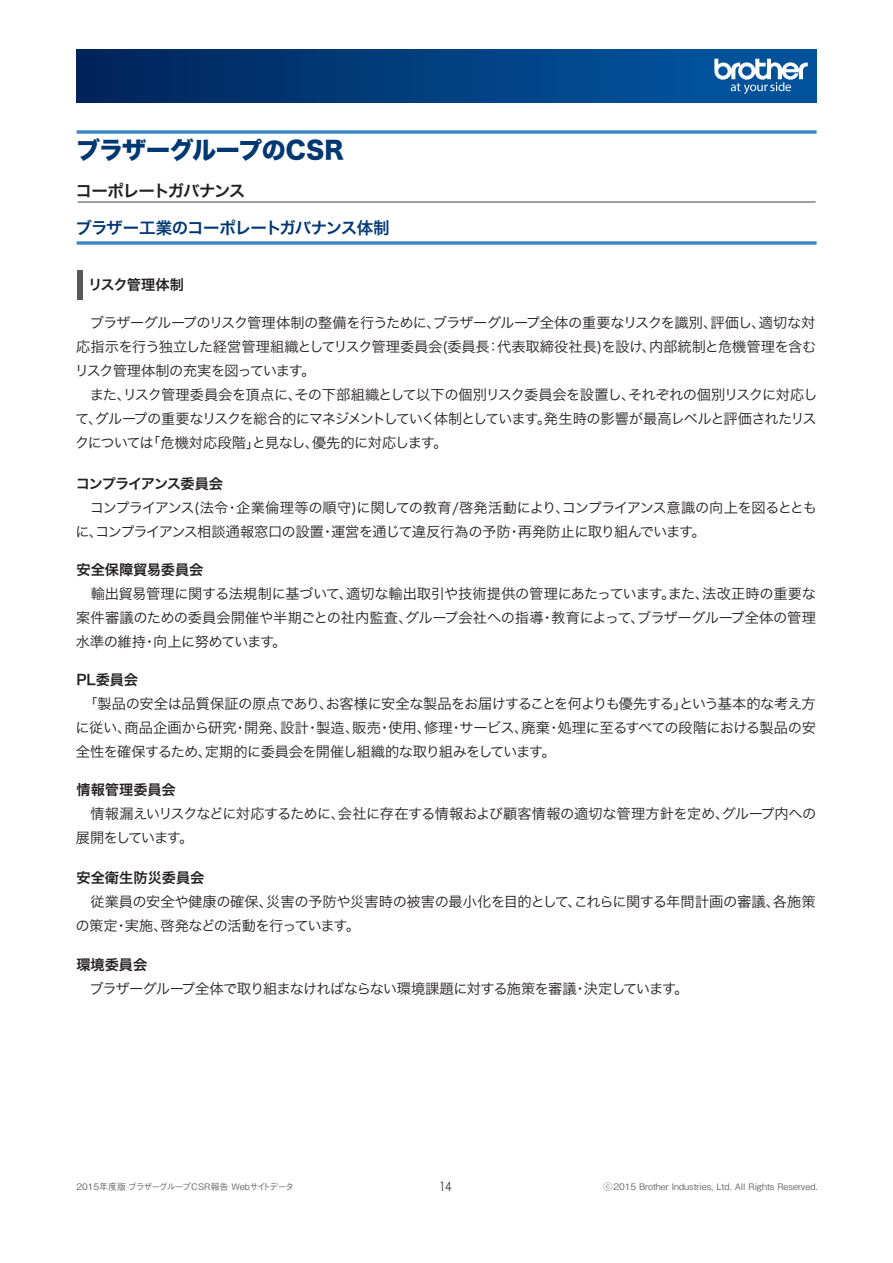
<style>
.page{position:relative;width:893px;height:1263px;background:#fff}
.page>*{position:absolute;margin:0;border:0;box-sizing:border-box;transform-origin:0 0}
.t1{font:24px "Hira Kaku Std W8";letter-spacing:-.015em;color:#013874}
.t2{font:16.5px "Hira Kaku Pro W6";letter-spacing:-.05em;color:#013874}
.t3{font:16.5px "Hira Kaku Pro W6";letter-spacing:-.07em;color:#231f20}
.t4{font:14.25px/24px "Hira Kaku Pro W3";letter-spacing:-.03em;color:#231f20}
.t5{font:14.25px/24px "Hira Kaku Pro W3";letter-spacing:-.055em;color:#231f20}
.t6{font:14.25px "Hira Kaku Pro W6";letter-spacing:-.03em;color:#231f20}
.t7{font:12px "Hira Kaku Pro W3";color:#231f20;scale:.75 1}
.t8{font:500 9px "Gothic BBB Pro";color:#6c6d70}
.t9{font:500 9px "Gothic BBB Pro";letter-spacing:-.03em;color:#6c6d70}
.s1{font-family:"Hira Kaku Pro W6"}
</style>
<div class="page">
<div style="left:76px;top:50px;width:741px;height:52px;background:linear-gradient(to right,#00265a,#0258a4)"></div>
<svg style="left:714px;top:59px;width:94px;height:35px"></svg>
<svg style="left:77px;top:130px;width:739px;height:4px;background:#5799cf"></svg>
<svg style="left:77px;top:241px;width:739px;height:4px;background:#5799d0"></svg>
<hr style="left:78px;top:201px;width:738px;height:2px;background:#808285">
<div style="left:78px;top:270px;width:5px;height:30px;background:#57585a"></div>
<p class="t1" style="left:76px;top:137px;width:270px">ブラザーグループのCSR</p>
<p class="t3" style="left:75px;top:175px;width:172px">コーポレートガバナンス</p>
<p class="t2" style="left:75px;top:212px;width:316px">ブラザー工業のコーポレートガバナンス体制</p>
<p class="t6" style="left:88px;top:271px;width:97px">リスク管理体制</p>
<p class="t4" style="left:75px;top:310px;width:744px">　ブラザーグループのリスク管理体制の整備を行うために、ブラザーグループ全体の重要なリスクを識別、評価し、適切な対応指示を行う独立した経営管理組織としてリスク管理委員会(委員長：代表取締役社長)を設け、内部統制と危機管理を含むリスク管理体制の充実を図っています。<br>　また、リスク管理委員会を頂点に、その下部組織として以下の個別リスク委員会を設置し、それぞれの個別リスクに対応して、グループの重要なリスクを総合的にマネジメントしていく体制としています。発生時の影響が最高レベルと評価されたリスクについては「危機対応段階」と見なし、優先的に対応します。</p>
<p class="t4" style="left:75px;top:470px;width:743px"><span class="s1">コンプライアンス委員会<br></span>　コンプライアンス(法令・企業倫理等の順守)に関しての教育/啓発活動により、コンプライアンス意識の向上を図るとともに、コンプライアンス相談通報窓口の設置・運営を通じて違反行為の予防・再発防止に取り組んでいます。</p>
<p class="t4" style="left:76px;top:556px;width:742px"><span class="s1">安全保障貿易委員会<br></span>　輸出貿易管理に関する法規制に基づいて、適切な輸出取引や技術提供の管理にあたっています。また、法改正時の重要な案件審議のための委員会開催や半期ごとの社内監査、グループ会社への指導・教育によって、ブラザーグループ全体の管理水準の維持・向上に努めています。</p>
<p class="t4" style="left:76px;top:666px;width:742px"><span class="s1">PL委員会<br></span>　「製品の安全は品質保証の原点であり、お客様に安全な製品をお届けすることを何よりも優先する」という基本的な考え方に従い、商品企画から研究・開発、設計・製造、販売・使用、修理・サービス、廃棄・処理に至るすべての段階における製品の安全性を確保するため、定期的に委員会を開催し組織的な取り組みをしています。</p>
<p class="t4" style="left:76px;top:777px;width:742px"><span class="s1">情報管理委員会<br></span>　情報漏えいリスクなどに対応するために、会社に存在する情報および顧客情報の適切な管理方針を定め、グループ内への展開をしています。</p>
<p class="t4" style="left:75px;top:865px;width:742px"><span class="s1">安全衛生防災委員会<br></span>　従業員の安全や健康の確保、災害の予防や災害時の被害の最小化を目的として、これらに関する年間計画の審議、各施策の策定・実施、啓発などの活動を行っています。</p>
<p class="t5" style="left:76px;top:952px;width:614px"><span class="s1">環境委員会<br></span>　ブラザーグループ全体で取り組まなければならない環境課題に対する施策を審議・決定しています。</p>
<p class="t7" style="left:440px;top:1175px;width:17px">14</p>
<p class="t9" style="left:76px;top:1179px;width:219px">2015年度版 ブラザーグループCSR報告 Webサイトデータ</p>
<p class="t8" style="left:603px;top:1179px;width:216px">ⓒ2015 Brother Industries, Ltd. All Rights Reserved.</p>
</div>
